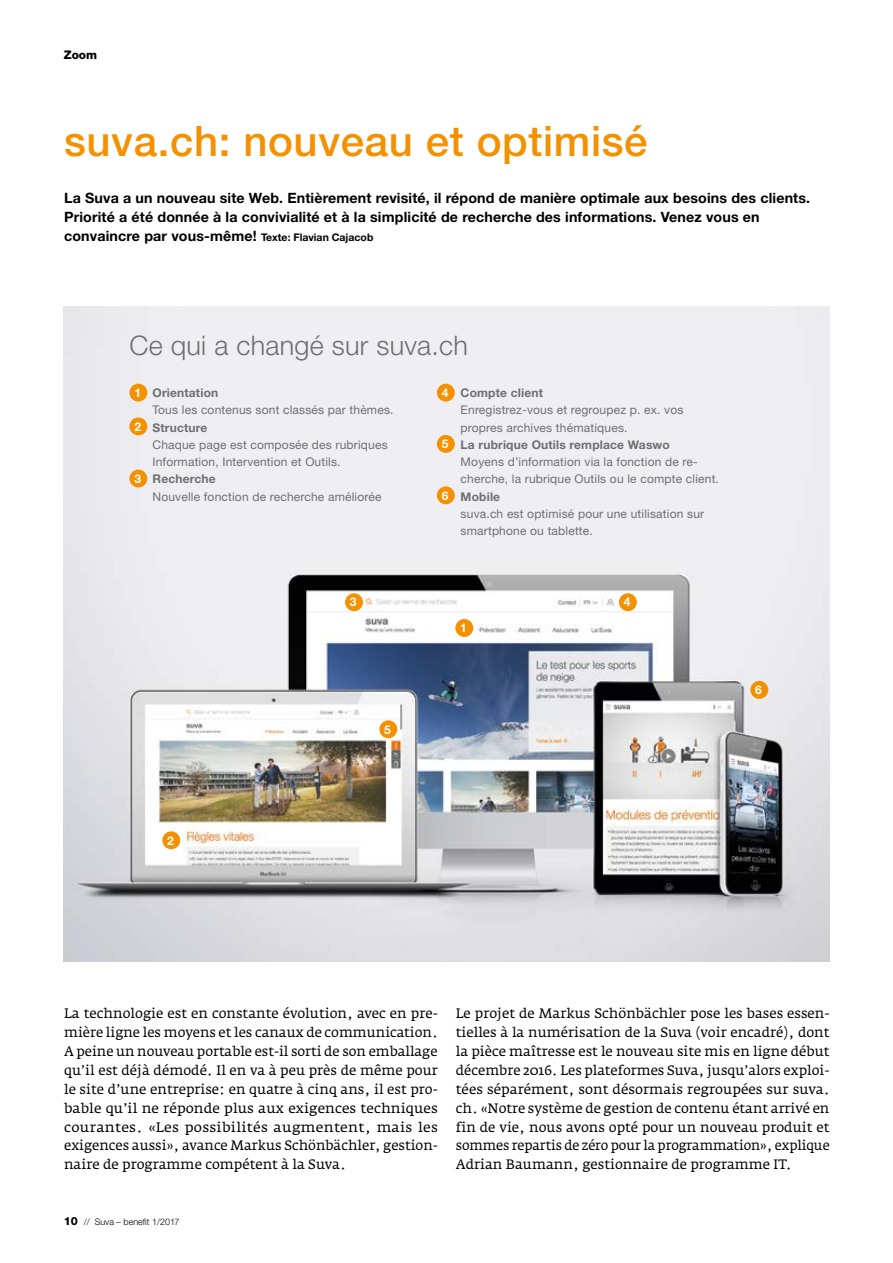
<style>
.page{position:relative;width:893px;height:1263px;background:#fff}
.page>*{position:absolute;margin:0;border:0;box-sizing:border-box;transform-origin:0 0}
.Titel_Mittel{font:500 42px "Helvetica Neue LT Std";letter-spacing:.015em;color:#f39100}
.Anriss_Titel{font:300 27px "Helvetica Neue LT Std";letter-spacing:.01em;color:#6f6f6e}
.Lead_Mittel{font:700 14.25px/18.9px "Helvetica Neue LT Std";letter-spacing:.01em;color:#000}
.Grundtext_Fedra{font:13.5px/18.9px "Fedra Serif A Std";color:#000;text-align:justify}
.Box_Grundtext{font:12px/17.2px "Helvetica Neue LT Std";letter-spacing:.015em;color:#6f6f6e}
.Box_Grundtext-2{font:700 12px "Helvetica Neue LT Std";letter-spacing:.015em;color:#6f6f6e}
.Box_Grundtext-3{font:700 12px "Helvetica Neue LT Std";color:#fff}
._00_Rubrik_links{font:800 11.85px "Helvetica Neue LT Std";color:#000}
.t1{font:300 9px "Helvetica Neue LT Std";color:#000}
.s1{font-size:10.5px}
.s2{font-weight:700}
.s3{font-weight:800;font-size:11.25px}
</style>
<div class="page">
<img style="left:64px;top:306px;width:765px;height:655px">
<div style="left:455px;top:619px;width:18px;height:18px;background:#f39100;border-radius:50%"></div>
<div style="left:619px;top:593px;width:18px;height:18px;background:#f39100;border-radius:50%"></div>
<div style="left:379px;top:720px;width:18px;height:18px;background:#f39100;border-radius:50%"></div>
<div style="left:750px;top:681px;width:18px;height:18px;background:#f39100;border-radius:50%"></div>
<div style="left:162px;top:831px;width:18px;height:18px;background:#f39100;border-radius:50%"></div>
<div style="left:345px;top:593px;width:18px;height:18px;background:#f39100;border-radius:50%"></div>
<div style="left:129px;top:384px;width:18px;height:18px;background:#f39100;border-radius:50%"></div>
<div style="left:437px;top:384px;width:18px;height:18px;background:#f39100;border-radius:50%"></div>
<div style="left:437px;top:435px;width:18px;height:18px;background:#f39100;border-radius:50%"></div>
<div style="left:437px;top:486px;width:18px;height:18px;background:#f39100;border-radius:50%"></div>
<div style="left:129px;top:417px;width:18px;height:18px;background:#f39100;border-radius:50%"></div>
<div style="left:129px;top:470px;width:18px;height:17px;background:#f39100;border-radius:50%"></div>
<p class="_00_Rubrik_links" style="left:64px;top:48px;width:35px">Zoom</p>
<p class="Titel_Mittel" style="left:64px;top:116px;width:585px">suva.ch: nouveau et optimisé</p>
<p class="Lead_Mittel" style="left:64px;top:188px;width:748px">La Suva a un nouveau site Web. Entièrement revisité, il répond de manière optimale aux besoins des clients.<br>Priorité a été donnée à la convivialité et à la simplicité de recherche des informations. Venez vous en convaincre par vous-même! <span class="s1">Texte: Flavian Cajacob</span></p>
<p class="Anriss_Titel" style="left:129px;top:329px;width:340px">Ce qui a changé sur suva.ch</p>
<p class="Box_Grundtext-2" style="left:153px;top:385px;width:67px">Orientation</p>
<p class="Box_Grundtext" style="left:153px;top:401px;width:242px">Tous les contenus sont classés par thèmes.</p>
<p class="Box_Grundtext-2" style="left:153px;top:420px;width:56px">Structure</p>
<p class="Box_Grundtext" style="left:153px;top:436px;width:237px">Chaque page est composée des rubriques<br>Information, Intervention et Outils.</p>
<p class="Box_Grundtext" style="left:153px;top:470px;width:231px"><span class="s2">Recherche<br></span>Nouvelle fonction de recherche améliorée</p>
<p class="Box_Grundtext-3" style="left:134px;top:385px;width:8px">1</p>
<p class="Box_Grundtext-3" style="left:442px;top:385px;width:8px">4</p>
<p class="Box_Grundtext-3" style="left:134px;top:419px;width:8px">2</p>
<p class="Box_Grundtext-3" style="left:442px;top:436px;width:8px">5</p>
<p class="Box_Grundtext-3" style="left:134px;top:471px;width:8px">3</p>
<p class="Box_Grundtext-3" style="left:442px;top:488px;width:8px">6</p>
<p class="Box_Grundtext-2" style="left:461px;top:385px;width:84px">Compte client</p>
<p class="Box_Grundtext" style="left:461px;top:401px;width:224px">Enregistrez-vous et regroupez p. ex. vos propres archives thématiques.</p>
<p class="Box_Grundtext-2" style="left:461px;top:437px;width:211px">La rubrique Outils remplace Waswo</p>
<p class="Box_Grundtext" style="left:461px;top:453px;width:260px">Moyens d’information via la fonction de re&shy;cherche, la rubrique Outils ou le compte client.</p>
<p class="Box_Grundtext-2" style="left:461px;top:489px;width:41px">Mobile</p>
<p class="Box_Grundtext" style="left:461px;top:505px;width:245px">suva.ch est optimisé pour une utilisation sur smartphone ou tablette.</p>
<p class="Box_Grundtext-3" style="left:350px;top:595px;width:8px">3</p>
<p class="Box_Grundtext-3" style="left:460px;top:620px;width:8px">1</p>
<p class="Box_Grundtext-3" style="left:624px;top:595px;width:8px">4</p>
<p class="Box_Grundtext-3" style="left:384px;top:722px;width:8px">5</p>
<p class="Box_Grundtext-3" style="left:755px;top:682px;width:8px">6</p>
<p class="Box_Grundtext-3" style="left:167px;top:833px;width:8px">2</p>
<p class="Grundtext_Fedra" style="left:64px;top:1004px;width:375px">La technologie est en constante évolution, avec en pre&shy;mière ligne les moyens et les canaux de communication.<br>A peine un nouveau portable est-il sorti de son emballage qu’il est déjà démodé. Il en va à peu près de même pour le site d’une entreprise: en quatre à cinq ans, il est pro&shy;bable qu’il ne réponde plus aux exigences techniques courantes. «Les possibilités augmentent, mais les exigences aussi», avance Markus Schönbächler, gestion&shy;naire de programme compétent à la Suva.</p>
<p class="Grundtext_Fedra" style="left:456px;top:1004px;width:375px">Le projet de Markus Schönbächler pose les bases essen&shy;tielles à la numérisation de la Suva (voir encadré), dont la pièce maîtresse est le nouveau site mis en ligne début décembre 2016. Les plateformes Suva, jusqu’alors exploi&shy;tées séparément, sont désormais regroupées sur suva. ch. «Notre système de gestion de contenu étant arrivé en fin de vie, nous avons opté pour un nouveau produit et sommes repartis de zéro pour la programmation», explique Adrian Baumann, gestionnaire de programme IT.</p>
<p class="t1" style="left:64px;top:1216px;width:117px"><span class="s3">10</span> // Suva – benefit 1/2017</p>
</div>
